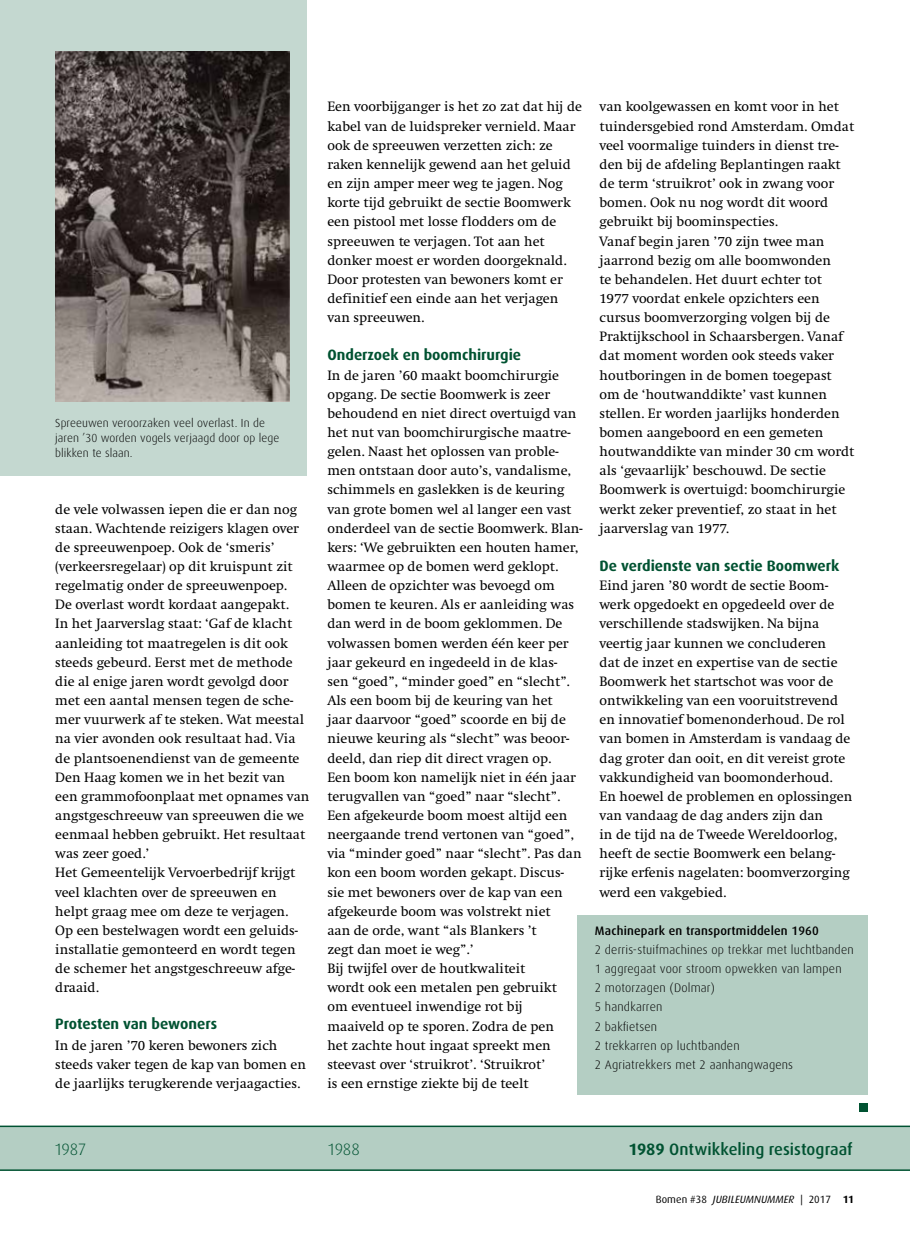
<style>
.page{position:relative;width:910px;height:1234px;background:#fff}
.page>*{position:absolute;margin:0;border:0;box-sizing:border-box;transform-origin:0 0}
.t1{font:500 16.5px "Dax";color:#005231}
.t2{font:300 16.5px "Dax";letter-spacing:-.02em;color:#005231}
.t3{font:700 15px "Dax";color:#005231}
.t4{font:14.1px/19.2px "Swift EF";color:#000}
.t5{font:300 12.3px/19.2px "Dax";letter-spacing:.015em;color:#000}
.t6{font:500 12.3px "Dax";letter-spacing:.015em;color:#000}
.t7{font:300 11.7px/15px "Dax";letter-spacing:.005em;color:#000}
.t8{font:italic 10.5px "Dax";letter-spacing:.005em;color:#000}
.s1{font-weight:700}
.s2{font-style:normal}
.s3{font-weight:700;font-style:normal}
</style>
<div class="page">
<div style="left:0;top:0;width:306px;height:475px;background:#c4d8d0"></div>
<img style="left:55px;top:51px;width:234px;height:350px">
<div style="left:578px;top:915px;width:290px;height:179px;background:#b4cec3"></div>
<svg style="left:0;top:1125px;width:910px;height:45px;background:#acc8bc"></svg>
<div style="left:860px;top:1102px;width:8px;height:8px;background:#005231"></div>
<p class="t7" style="left:55px;top:415px;width:225px">Spreeuwen veroorzaken veel overlast. In de jaren ’30 worden vogels verjaagd door op lege blikken te slaan.</p>
<p class="t4" style="left:55px;top:499px;width:256px">de vele volwassen iepen die er dan nog staan. Wachtende reizigers klagen over de spreeuwenpoep. Ook de ‘smeris’ (verkeersregelaar) op dit kruispunt zit regelmatig onder de spreeuwenpoep.<br>De overlast wordt kordaat aangepakt.<br>In het Jaarverslag staat: ‘Gaf de klacht aanleiding tot maatregelen is dit ook steeds gebeurd. Eerst met de methode die al enige jaren wordt gevolgd door met een aantal mensen tegen de sche&shy;mer vuurwerk af te steken. Wat meestal na vier avonden ook resultaat had. Via de plantsoenendienst van de gemeente Den Haag komen we in het bezit van een grammofoonplaat met opnames van angstgeschreeuw van spreeuwen die we eenmaal hebben gebruikt. Het resultaat was zeer goed.’<br>Het Gemeentelijk Vervoerbedrijf krijgt veel klachten over de spreeuwen en helpt graag mee om deze te verjagen.<br>Op een bestelwagen wordt een geluids&shy;installatie gemonteerd en wordt tegen de schemer het angstgeschreeuw afge&shy;draaid.</p>
<p class="t3" style="left:55px;top:1015px;width:163px">Protesten van bewoners</p>
<p class="t4" style="left:55px;top:1035px;width:252px">In de jaren ’70 keren bewoners zich steeds vaker tegen de kap van bomen en de jaarlijks terugkerende verjaagacties.</p>
<p class="t4" style="left:327px;top:97px;width:256px">Een voorbijganger is het zo zat dat hij de kabel van de luidspreker vernield. Maar ook de spreeuwen verzetten zich: ze raken kennelijk gewend aan het geluid en zijn amper meer weg te jagen. Nog korte tijd gebruikt de sectie Boomwerk een pistool met losse flodders om de spreeuwen te verjagen. Tot aan het donker moest er worden doorgeknald.<br>Door protesten van bewoners komt er definitief een einde aan het verjagen van spreeuwen.</p>
<p class="t3" style="left:327px;top:346px;width:195px">Onderzoek en boomchirurgie</p>
<p class="t4" style="left:327px;top:365px;width:257px">In de jaren ’60 maakt boomchirurgie opgang. De sectie Boomwerk is zeer behoudend en niet direct overtuigd van het nut van boomchirurgische maatre&shy;gelen. Naast het oplossen van proble&shy;men ontstaan door auto’s, vandalisme, schimmels en gaslekken is de keuring van grote bomen wel al langer een vast onderdeel van de sectie Boomwerk. Blan&shy;kers: ‘We gebruikten een houten hamer, waarmee op de bomen werd geklopt.<br>Alleen de opzichter was bevoegd om bomen te keuren. Als er aanleiding was dan werd in de boom geklommen. De volwassen bomen werden één keer per jaar gekeurd en ingedeeld in de klas-<br>sen “goed”, “minder goed” en “slecht”.<br>Als een boom bij de keuring van het<br>jaar daarvoor “goed” scoorde en bij de nieuwe keuring als “slecht” was beoor&shy;deeld, dan riep dit direct vragen op.<br>Een boom kon namelijk niet in één jaar terugvallen van “goed” naar “slecht”.<br>Een afgekeurde boom moest altijd een neergaande trend vertonen van “goed”, via “minder goed” naar “slecht”. Pas dan kon een boom worden gekapt. Discus&shy;sie met bewoners over de kap van een afgekeurde boom was volstrekt niet<br>aan de orde, want “als Blankers ’t<br>zegt dan moet ie weg”.’<br>Bij twijfel over de houtkwaliteit<br>wordt ook een metalen pen gebruikt<br>om eventueel inwendige rot bij maaiveld op te sporen. Zodra de pen<br>het zachte hout ingaat spreekt men steevast over ‘struikrot’. ‘Struikrot’<br>is een ernstige ziekte bij de teelt</p>
<p class="t4" style="left:600px;top:97px;width:256px">van koolgewassen en komt voor in het tuindersgebied rond Amsterdam. Omdat veel voormalige tuinders in dienst tre&shy;den bij de afdeling Beplantingen raakt de term ‘struikrot’ ook in zwang voor bomen. Ook nu nog wordt dit woord gebruikt bij boominspecties.<br>Vanaf begin jaren ’70 zijn twee man jaarrond bezig om alle boomwonden<br>te behandelen. Het duurt echter tot 1977 voordat enkele opzichters een cursus boomverzorging volgen bij de Praktijkschool in Schaarsbergen. Vanaf dat moment worden ook steeds vaker houtboringen in de bomen toegepast om de ‘houtwanddikte’ vast kunnen stellen. Er worden jaarlijks honderden bomen aangeboord en een gemeten houtwanddikte van minder 30 cm wordt als ‘gevaarlijk’ beschouwd. De sectie Boomwerk is overtuigd: boomchirurgie werkt zeker preventief, zo staat in het jaarverslag van 1977.</p>
<p class="t3" style="left:600px;top:557px;width:241px">De verdienste van sectie Boomwerk</p>
<p class="t4" style="left:600px;top:576px;width:254px">Eind jaren ’80 wordt de sectie Boom&shy;werk opgedoekt en opgedeeld over de verschillende stadswijken. Na bijna veertig jaar kunnen we concluderen<br>dat de inzet en expertise van de sectie Boomwerk het startschot was voor de ontwikkeling van een vooruitstrevend en innovatief bomenonderhoud. De rol van bomen in Amsterdam is vandaag de dag groter dan ooit, en dit vereist grote vakkundigheid van boomonderhoud.<br>En hoewel de problemen en oplossingen van vandaag de dag anders zijn dan<br>in de tijd na de Tweede Wereldoorlog, heeft de sectie Boomwerk een belang&shy;rijke erfenis nagelaten: boomverzorging werd een vakgebied.</p>
<p class="t6" style="left:595px;top:923px;width:226px">Machinepark en transportmiddelen 1960</p>
<p class="t5" style="left:595px;top:940px;width:260px">2 derris-stuifmachines op trekkar met luchtbanden<br>1 aggregaat voor stroom opwekken van lampen<br>2 motorzagen (Dolmar)<br>5 handkarren<br>2 bakfietsen<br>2 trekkarren op luchtbanden<br>2 Agriatrekkers met 2 aanhangwagens</p>
<p class="t2" style="left:54px;top:1139px;width:34px">1987</p>
<p class="t2" style="left:327px;top:1139px;width:34px">1988</p>
<p class="t1" style="left:629px;top:1139px;width:226px"><span class="s1">1989</span> Ontwikkeling resistograaf</p>
<p class="t8" style="left:656px;top:1193px;width:200px"><span class="s2">Bomen #38</span> JUBILEUMNUMMER <span class="s2">| 2017</span> <span class="s3">11</span></p>
</div>
